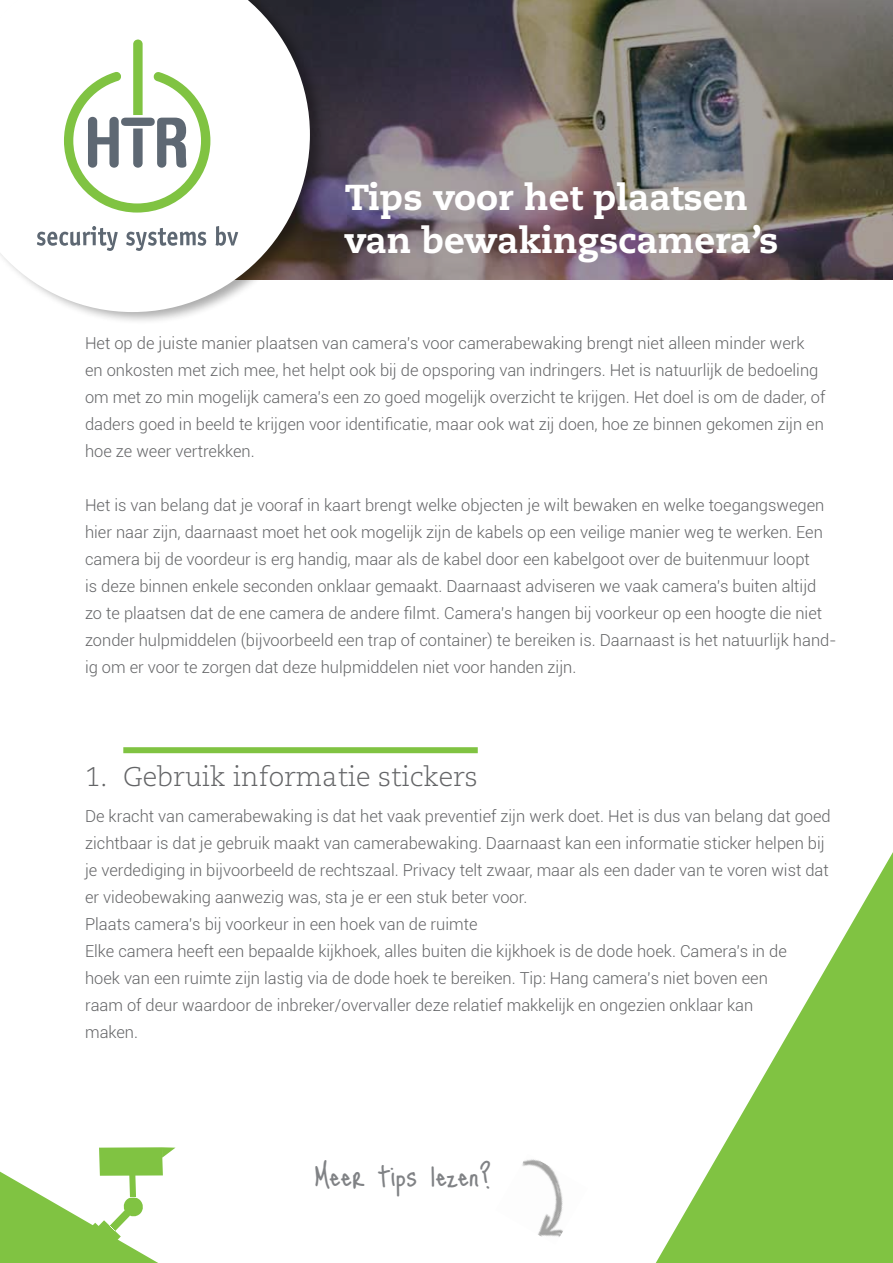
<style>
.page{position:relative;width:893px;height:1263px;background:#fff}
.page>*{position:absolute;margin:0;border:0;box-sizing:border-box;transform-origin:0 0}
.t1{font:45px "Just Me Again Down Here";color:#808285}
.t2{font:800 36px/43.2px "Caecilia LT Std";color:#fff}
.t3{font:300 27px "Caecilia LT Std";color:#636466}
.t4{font:300 16.5px/27px "Roboto";color:#636466}
</style>
<div class="page">
<img style="left:327px;top:0;width:566px;height:280px">
<div style="left:0;top:0;width:327px;height:325px;background:#000;opacity:.33"></div>
<svg style="left:0;top:0;width:310px;height:312px"></svg>
<svg style="left:37px;top:226px;width:81px;height:25px"></svg>
<svg style="left:126px;top:228px;width:80px;height:23px"></svg>
<svg style="left:216px;top:226px;width:22px;height:20px"></svg>
<svg style="left:64px;top:40px;width:146px;height:173px"></svg>
<div style="left:123px;top:747px;width:355px;height:6px;background:#80c342"></div>
<svg style="left:656px;top:852px;width:237px;height:411px"></svg>
<img style="left:522px;top:1159px;width:41px;height:78px">
<svg style="left:0;top:1147px;width:175px;height:116px"></svg>
<h2 class="t2" style="left:345px;top:175px;width:435px">Tips voor het plaatsen van bewakingscamera’s</h2>
<p class="t4" style="left:85px;top:329px;width:742px">Het op de juiste manier plaatsen van camera’s voor camerabewaking brengt niet alleen minder werk en onkosten met zich mee, het helpt ook bij de opsporing van indringers. Het is natuurlijk de bedoeling om met zo min mogelijk camera’s een zo goed mogelijk overzicht te krijgen. Het doel is om de dader, of daders goed in beeld te krijgen voor identificatie, maar ook wat zij doen, hoe ze binnen gekomen zijn en hoe ze weer vertrekken.</p>
<p class="t4" style="left:85px;top:491px;width:753px">Het is van belang dat je vooraf in kaart brengt welke objecten je wilt bewaken en welke toegangswegen hier naar zijn, daarnaast moet het ook mogelijk zijn de kabels op een veilige manier weg te werken. Een camera bij de voordeur is erg handig, maar als de kabel door een kabelgoot over de buitenmuur loopt<br>is deze binnen enkele seconden onklaar gemaakt. Daarnaast adviseren we vaak camera’s buiten altijd zo te plaatsen dat de ene camera de andere filmt. Camera’s hangen bij voorkeur op een hoogte die niet zonder hulpmiddelen (bijvoorbeeld een trap of container) te bereiken is. Daarnaast is het natuurlijk hand&shy;ig om er voor te zorgen dat deze hulpmiddelen niet voor handen zijn.</p>
<h3 class="t3" style="left:85px;top:762px;width:394px">1. Gebruik informatie stickers</h3>
<p class="t4" style="left:85px;top:802px;width:747px">De kracht van camerabewaking is dat het vaak preventief zijn werk doet. Het is dus van belang dat goed zichtbaar is dat je gebruik maakt van camerabewaking. Daarnaast kan een informatie sticker helpen bij je verdediging in bijvoorbeeld de rechtszaal. Privacy telt zwaar, maar als een dader van te voren wist dat er videobewaking aanwezig was, sta je er een stuk beter voor.<br>Plaats camera’s bij voorkeur in een hoek van de ruimte<br>Elke camera heeft een bepaalde kijkhoek, alles buiten die kijkhoek is de dode hoek. Camera’s in de<br>hoek van een ruimte zijn lastig via de dode hoek te bereiken. Tip: Hang camera’s niet boven een<br>raam of deur waardoor de inbreker/overvaller deze relatief makkelijk en ongezien onklaar kan<br>maken.</p>
<h1 class="t1" style="left:315px;top:1148px;width:178px">Meer tips lezen?</h1>
</div>
